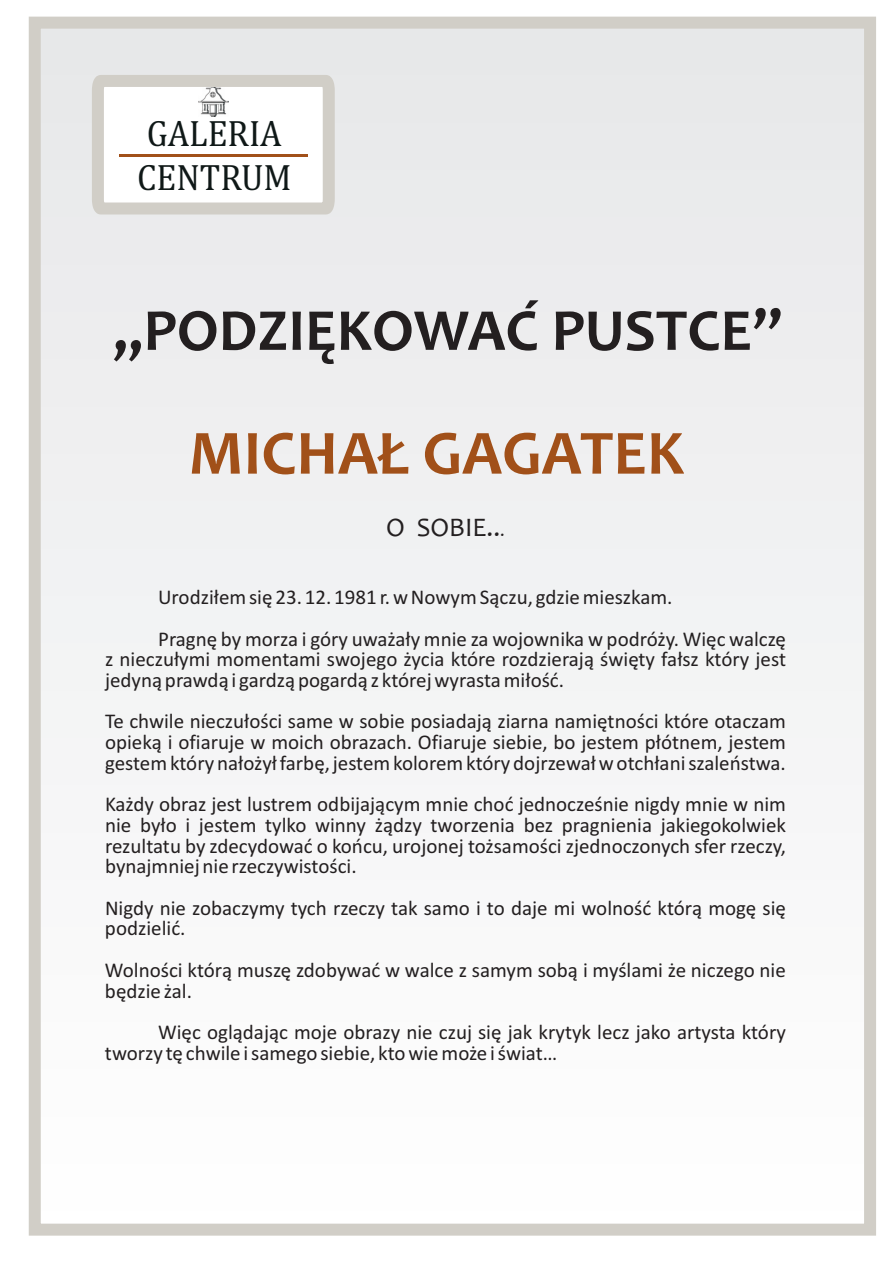
<style>
.page{position:relative;width:893px;height:1263px;background:#fff}
.page>*{position:absolute;margin:0;border:0;box-sizing:border-box;transform-origin:0 0}
.t1{font:700 63.6px "Candara";color:#a15019}
.t2{font:700 60px "Candara";color:#231f20}
.t3{font:37.2px/43.5px "Cambria";color:#0f1817;scale:.93 1}
.t4{font:27px "Candara";color:#231f20}
.t5{font:21px/20.7px "Calibri";color:#231f20}
.s1{font-size:18px}
</style>
<div class="page">
<div style="left:35px;top:23px;width:835px;height:1206px;background:#f3f4f4"></div>
<div style="left:29px;top:17px;width:847px;height:1218px;border:12px solid #d1cec7"></div>
<svg style="left:86px;top:69px;width:255px;height:146px"></svg>
<hr style="left:119px;top:154px;width:189px;height:2px;background:#a15019">
<img style="left:198px;top:88px;width:30px;height:29px">
<h3 class="t3" style="left:137px;top:114px;width:168px">GALERIA<br>CENTRUM</h3>
<h2 class="t2" style="left:113px;top:306px;width:670px">,,PODZIÊKOWAÆ PUSTCE”</h2>
<h1 class="t1" style="left:189px;top:427px;width:497px">MICHA£ GAGATEK</h1>
<p class="t4" style="left:386px;top:516px;width:120px">O SOBIE..<span class="s1">.</span></p>
<p class="t5" style="left:158px;top:578px;width:629px;line-height:41.4px">Urodzi³em siê 23. 12. 1981 r. w Nowym S¹czu, gdzie mieszkam.<br>Pragnê by morza i góry uwa¿a³y mnie za wojownika w podró¿y. Wiêc walczê</p>
<p class="t5" style="left:105px;top:651px;width:682px">z nieczu³ymi momentami swojego ¿ycia które rozdzieraj¹ œwiêty fa³sz który jest jedyn¹ prawd¹ i gardz¹ pogard¹ z której wyrasta mi³oœæ.</p>
<p class="t5" style="left:105px;top:713px;width:682px;text-align:justify">Te chwile nieczu³oœci same w sobie posiadaj¹ ziarna namiêtnoœci które otaczam opiek¹ i ofiaruje w moich obrazach. Ofiaruje siebie, bo jestem p³ótnem, jestem gestem który na³o¿y³ farbê, jestem kolorem który dojrzewa³ w otch³ani szaleñstwa.</p>
<p class="t5" style="left:105px;top:795px;width:682px;text-align:justify">Ka¿dy obraz jest lustrem odbijaj¹cym mnie choæ jednoczeœnie nigdy mnie w nim nie by³o i jestem tylko winny ¿¹dzy tworzenia bez pragnienia jakiegokolwiek rezultatu by zdecydowaæ o koñcu, urojonej to¿samoœci zjednoczonych sfer rzeczy, bynajmniej nie rzeczywistoœci.</p>
<p class="t5" style="left:105px;top:899px;width:682px">Nigdy nie zobaczymy tych rzeczy tak samo i to daje mi wolnoœæ któr¹ mogê siê podzieliæ.</p>
<p class="t5" style="left:105px;top:961px;width:682px">Wolnoœci któr¹ muszê zdobywaæ w walce z samym sob¹ i myœlami ¿e niczego nie bêdzie ¿al.</p>
<p class="t5" style="left:105px;top:1023px;width:682px;text-indent:53px">Wiêc ogl¹daj¹c moje obrazy nie czuj siê jak krytyk lecz jako artysta który tworzy tê chwile i samego siebie, kto wie mo¿e i œwiat…</p>
</div>
